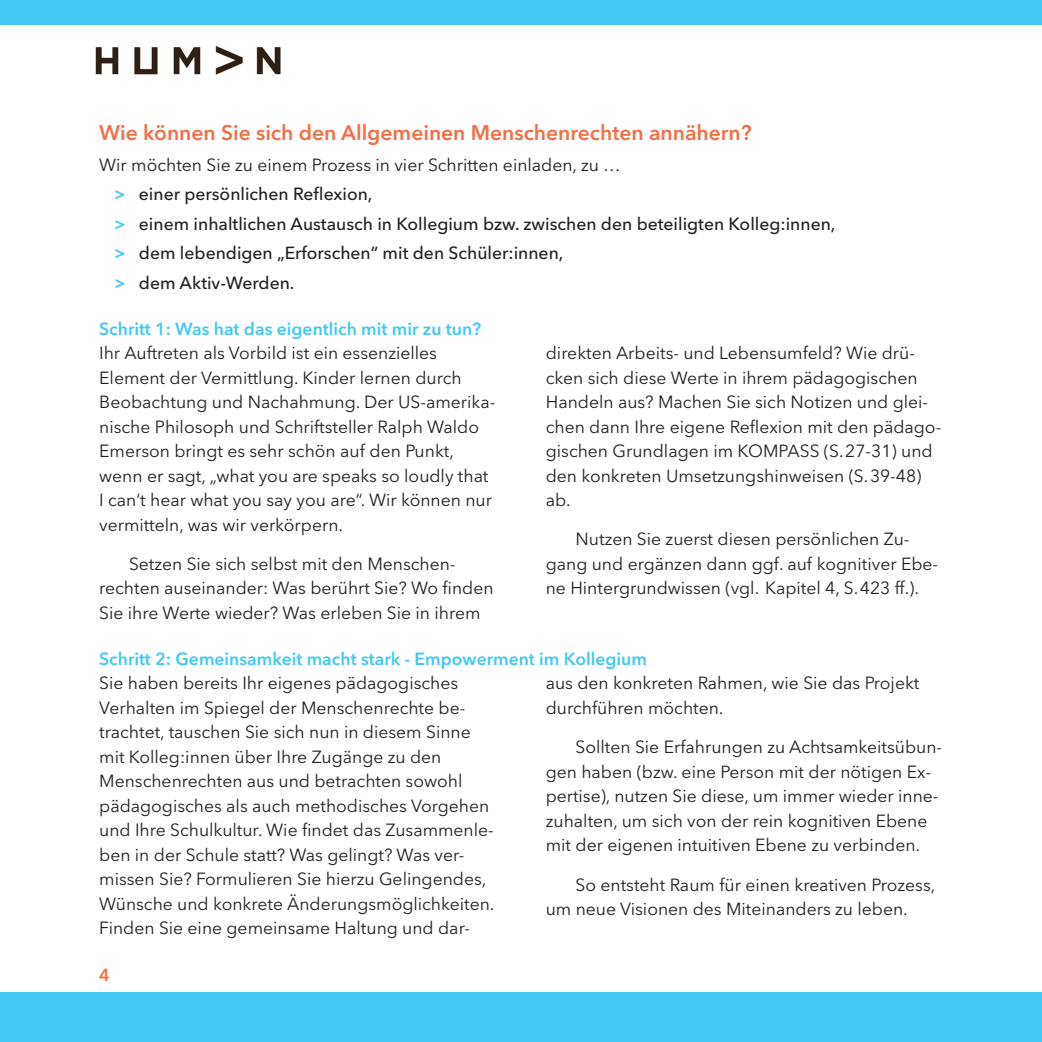
<style>
.page{position:relative;width:1042px;height:1042px;background:#fff}
.page>*{position:absolute;margin:0;border:0;box-sizing:border-box;transform-origin:0 0}
.Absatzüberschrift{font:600 21px "Avenir Next LT Pro";color:#f36e45}
.Fliesstext{font:17.5px/24.5px "Avenir Next LT Pro";color:#231f20}
.Fliesstext_Einzug{font:17.5px/24.5px "Avenir Next LT Pro";color:#231f20}
.t1{font:500 17.5px "Avenir Next LT Pro";color:#231f20}
.Zwischenüberschrift{font:600 17.5px "Avenir Next LT Pro";color:#43c8f3}
.t2{font:600 17.5px "Avenir Next LT Pro";color:#f36e45}
.s1{font-weight:600;color:#43c8f3}
</style>
<div class="page">
<div style="left:0;top:992px;width:1042px;height:50px;background:#43c8f3"></div>
<img style="left:95px;top:46px;width:186px;height:29px">
<div style="left:0;top:0;width:1042px;height:25px;background:#43c8f3"></div>
<p class="Absatzüberschrift" style="left:99px;top:120px;width:654px">Wie können Sie sich den Allgemeinen Menschenrechten annähern?</p>
<p class="Fliesstext" style="left:99px;top:152px;width:523px">Wir möchten Sie zu einem Prozess in vier Schritten einladen, zu …</p>
<p class="t1" style="left:114px;top:184px;width:260px"><span class="s1">&gt;</span> einer persönlichen Reflexion,</p>
<p class="t1" style="left:114px;top:213px;width:723px"><span class="s1">&gt;</span> einem inhaltlichen Austausch in Kollegium bzw. zwischen den beteiligten Kolleg:innen,</p>
<p class="t1" style="left:114px;top:243px;width:451px"><span class="s1">&gt;</span> dem lebendigen „Erforschen“ mit den Schüler:innen,</p>
<p class="t1" style="left:114px;top:272px;width:182px"><span class="s1">&gt;</span> dem Aktiv-Werden.</p>
<p class="Zwischenüberschrift" style="left:99px;top:318px;width:384px">Schritt 1: Was hat das eigentlich mit mir zu tun?</p>
<p class="Fliesstext" style="left:99px;top:341px;width:397px">Ihr Auftreten als Vorbild ist ein essenzielles Element der Vermittlung. Kinder lernen durch Beobachtung und Nachahmung. Der US-amerika&shy;nische Philosoph und Schriftsteller Ralph Waldo Emerson bringt es sehr schön auf den Punkt, wenn er sagt, „what you are speaks so loudly that I can‘t hear what you say you are“. Wir können nur vermitteln, was wir verkörpern.</p>
<p class="Fliesstext_Einzug" style="left:99px;top:552px;width:396px;text-indent:30px">Setzen Sie sich selbst mit den Menschen&shy;rechten auseinander: Was berührt Sie? Wo finden<br>Sie ihre Werte wieder? Was erleben Sie in ihrem</p>
<p class="Fliesstext_Einzug" style="left:546px;top:341px;width:397px">direkten Arbeits- und Lebensumfeld? Wie drü&shy;cken sich diese Werte in ihrem pädagogischen Handeln aus? Machen Sie sich Notizen und glei&shy;chen dann Ihre eigene Reflexion mit den pädago&shy;gischen Grundlagen im KOMPASS (S.27-31) und den konkreten Umsetzungshinweisen (S.39-48) ab.</p>
<p class="Fliesstext_Einzug" style="left:546px;top:527px;width:394px;text-indent:30px">Nutzen Sie zuerst diesen persönlichen Zu&shy;gang und ergänzen dann ggf. auf kognitiver Ebe&shy;ne Hintergrundwissen (vgl. Kapitel 4, S.423 ff.).</p>
<p class="Zwischenüberschrift" style="left:99px;top:648px;width:549px">Schritt 2: Gemeinsamkeit macht stark - Empowerment im Kollegium</p>
<p class="Fliesstext" style="left:99px;top:671px;width:397px">Sie haben bereits Ihr eigenes pädagogisches Verhalten im Spiegel der Menschenrechte be&shy;trachtet, tauschen Sie sich nun in diesem Sinne mit Kolleg:innen über Ihre Zugänge zu den Menschenrechten aus und betrachten sowohl pädagogisches als auch methodisches Vorgehen und Ihre Schulkultur. Wie findet das Zusammenle&shy;ben in der Schule statt? Was gelingt? Was ver&shy;missen Sie? Formulieren Sie hierzu Gelingendes, Wünsche und konkrete Änderungsmöglichkeiten.<br>Finden Sie eine gemeinsame Haltung und dar-</p>
<p class="Fliesstext" style="left:546px;top:671px;width:375px">aus den konkreten Rahmen, wie Sie das Projekt durchführen möchten.</p>
<p class="Fliesstext_Einzug" style="left:546px;top:735px;width:398px;text-indent:30px">Sollten Sie Erfahrungen zu Achtsamkeitsübun&shy;gen haben (bzw. eine Person mit der nötigen Ex&shy;pertise), nutzen Sie diese, um immer wieder inne&shy;zuhalten, um sich von der rein kognitiven Ebene mit der eigenen intuitiven Ebene zu verbinden.</p>
<p class="Fliesstext_Einzug" style="left:546px;top:872px;width:391px;text-indent:30px">So entsteht Raum für einen kreativen Prozess, um neue Visionen des Miteinanders zu leben.</p>
<p class="t2" style="left:99px;top:964px;width:12px">4</p>
</div>
